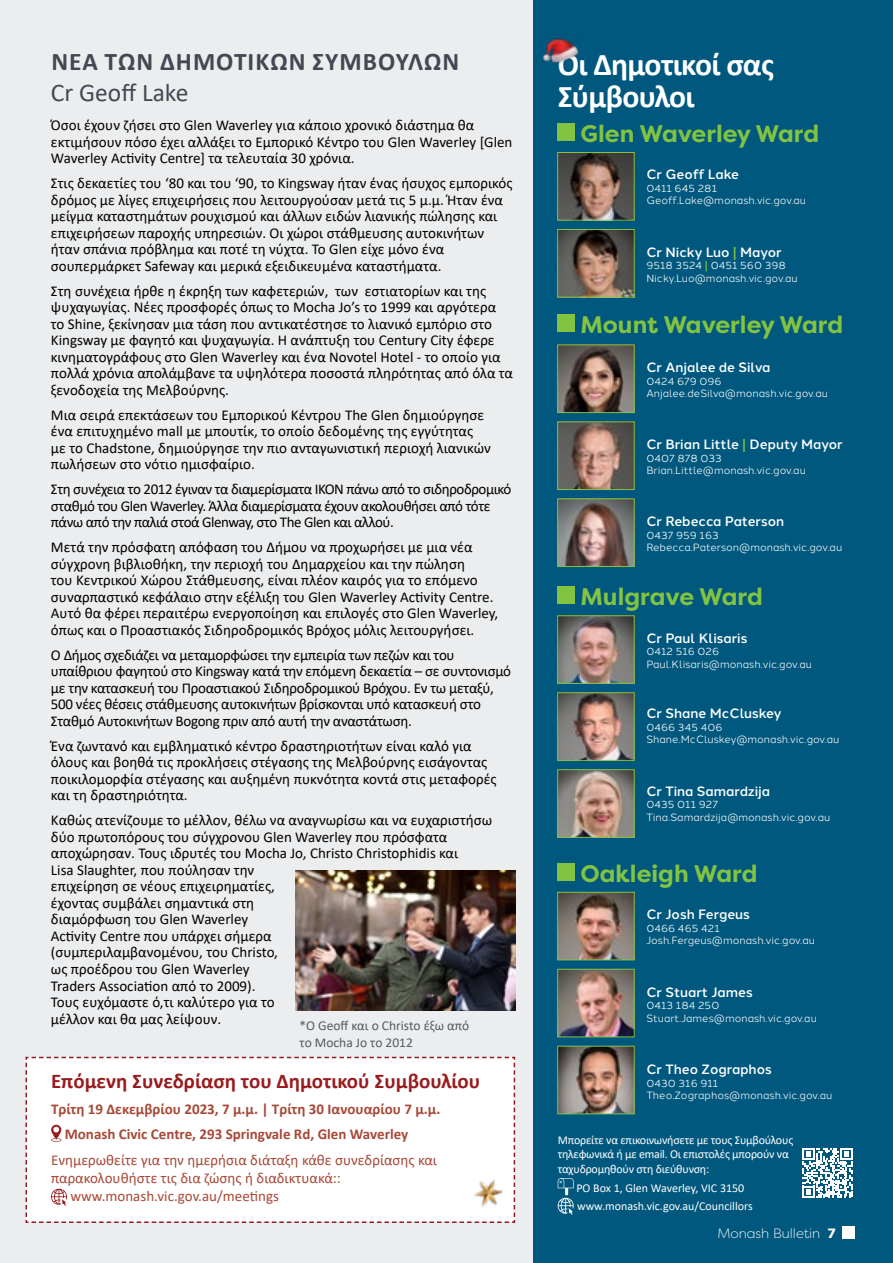
<style>
.page{position:relative;width:893px;height:1263px;background:#fff}
.page>*{position:absolute;margin:0;border:0;box-sizing:border-box;transform-origin:0 0}
.t1{font:700 31.65px/31.7px "Calibri";letter-spacing:-.02em;color:#fff}
.t2{font:700 25.5px "Calibri";letter-spacing:.04em;color:#424953}
.t3{font:25.5px "Calibri";color:#424953}
.t4{font:700 24px "Filson Pro";color:#82c341}
.t5{font:700 21px "Calibri";color:#981b1e}
.t6{font:15px/16.5px "Calibri";color:#000}
.t7{font:15px/16.5px "Calibri";letter-spacing:-.02em;color:#000}
.t8{font:15px/16.5px "Calibri";letter-spacing:-.03em;color:#000}
.t9{font:15px "Calibri";color:#a84837}
.t10{font:700 15px/24.3px "Calibri";color:#a84837}
.t11{font:500 13.5px "Halcom";color:#fff}
.t12{font:13.5px/16.2px "Calibri";color:#58595b}
.t13{font:300 13.5px "Filson Pro";color:#fff}
.t14{font:12px/14.4px "Calibri";letter-spacing:-.02em;color:#fff}
.t15{font:12px/18px "Calibri";color:#fff}
.t16{font:10.5px/12.6px "Halcom";color:#fff}
.s1{color:#82c341}
.s2{font-weight:500;color:#82c341}
.s3{font-weight:800}
</style>
<div class="page">
<div style="left:0;top:0;width:534px;height:1263px;background:#ecedee"></div>
<div style="left:533px;top:0;width:360px;height:1263px;background:#00587e"></div>
<div style="left:558px;top:315px;width:17px;height:17px;background:#82c341"></div>
<img style="left:559px;top:424px;width:73px;height:64px">
<div style="left:557px;top:422px;width:77px;height:68px;border:1px solid #82c341"></div>
<img style="left:559px;top:894px;width:73px;height:64px">
<div style="left:557px;top:892px;width:77px;height:68px;border:1px solid #82c341"></div>
<img style="left:559px;top:347px;width:73px;height:64px">
<div style="left:557px;top:345px;width:77px;height:68px;border:1px solid #82c341"></div>
<img style="left:559px;top:771px;width:73px;height:64px">
<div style="left:557px;top:769px;width:77px;height:68px;border:1px solid #82c341"></div>
<img style="left:559px;top:694px;width:73px;height:64px">
<div style="left:557px;top:692px;width:77px;height:68px;border:1px solid #82c341"></div>
<img style="left:559px;top:501px;width:73px;height:64px">
<div style="left:557px;top:499px;width:77px;height:68px;border:1px solid #82c341"></div>
<img style="left:559px;top:617px;width:73px;height:65px">
<div style="left:557px;top:615px;width:77px;height:69px;border:1px solid #82c341"></div>
<img style="left:559px;top:971px;width:73px;height:64px">
<div style="left:557px;top:969px;width:77px;height:68px;border:1px solid #82c341"></div>
<img style="left:559px;top:231px;width:73px;height:64px">
<div style="left:557px;top:229px;width:77px;height:68px;border:1px solid #82c341"></div>
<img style="left:559px;top:154px;width:73px;height:64px">
<div style="left:557px;top:152px;width:77px;height:68px;border:1px solid #82c341"></div>
<svg style="left:558px;top:1178px;width:16px;height:37px"></svg>
<div style="left:558px;top:587px;width:17px;height:17px;background:#82c341"></div>
<div style="left:558px;top:864px;width:17px;height:17px;background:#82c341"></div>
<img style="left:559px;top:1048px;width:73px;height:64px">
<div style="left:557px;top:1046px;width:77px;height:68px;border:1px solid #82c341"></div>
<div style="left:558px;top:123px;width:17px;height:17px;background:#82c341"></div>
<svg style="left:802px;top:1148px;width:50px;height:50px"></svg>
<div style="left:842px;top:1226px;width:13px;height:13px;background:#fff"></div>
<div style="left:26px;top:1057px;width:489px;height:166px;background:#fff"></div>
<img style="left:542px;top:38px;width:37px;height:26px">
<img style="left:442px;top:1152px;width:74px;height:71px">
<img style="left:296px;top:871px;width:219px;height:140px">
<h2 class="t2" style="left:51px;top:44px;width:409px">ΝΕΑ ΤΩΝ ΔΗΜΟΤΙΚΩΝ ΣΥΜΒΟΥΛΩΝ</h2>
<h2 class="t3" style="left:51px;top:75px;width:139px">Cr Geoff Lake</h2>
<p class="t6" style="left:51px;top:117px;width:463px">Όσοι έχουν ζήσει στο Glen Waverley για κάποιο χρονικό διάστημα θα εκτιμήσουν πόσο έχει αλλάξει το Εμπορικό Κέντρο του Glen Waverley [Glen<br>Waverley Activity Centre] τα τελευταία 30 χρόνια.</p>
<p class="t6" style="left:51px;top:175px;width:463px">Στις δεκαετίες του ‘80 και του ‘90, το Kingsway ήταν ένας ήσυχος εμπορικός δρόμος με λίγες επιχειρήσεις που λειτουργούσαν μετά τις 5 μ.μ. Ήταν ένα μείγμα καταστημάτων ρουχισμού και άλλων ειδών λιανικής πώλησης και επιχειρήσεων παροχής υπηρεσιών. Οι χώροι στάθμευσης αυτοκινήτων ήταν σπάνια πρόβλημα και ποτέ τη νύχτα. Το Glen είχε μόνο ένα σουπερμάρκετ Safeway και μερικά εξειδικευμένα καταστήματα.</p>
<p class="t6" style="left:51px;top:282px;width:464px">Στη συνέχεια ήρθε η έκρηξη των καφετεριών, των εστιατορίων και της ψυχαγωγίας. Νέες προσφορές όπως το Mocha Jo’s το 1999 και αργότερα το Shine, ξεκίνησαν μια τάση που αντικατέστησε το λιανικό εμπόριο στο Kingsway με φαγητό και ψυχαγωγία. Η ανάπτυξη του Century City έφερε κινηματογράφους στο Glen Waverley και ένα Novotel Hotel - το οποίο για πολλά χρόνια απολάμβανε τα υψηλότερα ποσοστά πληρότητας από όλα τα ξενοδοχεία της Μελβούρνης.</p>
<p class="t6" style="left:51px;top:406px;width:441px">Μια σειρά επεκτάσεων του Εμπορικού Κέντρου The Glen δημιούργησε ένα επιτυχημένο mall με μπουτίκ, το οποίο δεδομένης της εγγύτητας με το Chadstone, δημιούργησε την πιο ανταγωνιστική περιοχή λιανικών πωλήσεων στο νότιο ημισφαίριο.</p>
<p class="t8" style="left:51px;top:481px;width:462px">Στη συνέχεια το 2012 έγιναν τα διαμερίσματα IKON πάνω από το σιδηροδρομικό σταθμό του Glen Waverley. Άλλα διαμερίσματα έχουν ακολουθήσει από τότε πάνω από την παλιά στοά Glenway, στο The Glen και αλλού.</p>
<p class="t6" style="left:51px;top:539px;width:449px">Μετά την πρόσφατη απόφαση του Δήμου να προχωρήσει με μια νέα σύγχρονη βιβλιοθήκη, την περιοχή του Δημαρχείου και την πώληση<br>του Κεντρικού Χώρου Στάθμευσης, είναι πλέον καιρός για το επόμενο συναρπαστικό κεφάλαιο στην εξέλιξη του Glen Waverley Activity Centre.<br>Αυτό θα φέρει περαιτέρω ενεργοποίηση και επιλογές στο Glen Waverley, όπως και ο Προαστιακός Σιδηροδρομικός Βρόχος μόλις λειτουργήσει.</p>
<p class="t7" style="left:51px;top:646px;width:462px">Ο Δήμος σχεδιάζει να μεταμορφώσει την εμπειρία των πεζών και του υπαίθριου φαγητού στο Kingsway κατά την επόμενη δεκαετία – σε συντονισμό με την κατασκευή του Προαστιακού Σιδηροδρομικού Βρόχου. Εν τω μεταξύ, 500 νέες θέσεις στάθμευσης αυτοκινήτων βρίσκονται υπό κατασκευή στο Σταθμό Αυτοκινήτων Bogong πριν από αυτή την αναστάτωση.</p>
<p class="t6" style="left:51px;top:737px;width:447px">Ένα ζωντανό και εμβληματικό κέντρο δραστηριοτήτων είναι καλό για όλους και βοηθά τις προκλήσεις στέγασης της Μελβούρνης εισάγοντας ποικιλομορφία στέγασης και αυξημένη πυκνότητα κοντά στις μεταφορές και τη δραστηριότητα.</p>
<p class="t6" style="left:51px;top:812px;width:443px">Καθώς ατενίζουμε το μέλλον, θέλω να αναγνωρίσω και να ευχαριστήσω δύο πρωτοπόρους του σύγχρονου Glen Waverley που πρόσφατα αποχώρησαν. Τους ιδρυτές του Mocha Jo, Christo Christophidis και<br>Lisa Slaughter, που πούλησαν την<br>επιχείρηση σε νέους επιχειρηματίες,<br>έχοντας συμβάλει σημαντικά στη<br>διαμόρφωση του Glen Waverley<br>Activity Centre που υπάρχει σήμερα<br>(συμπεριλαμβανομένου, του Christo,<br>ως προέδρου του Glen Waverley<br>Traders Association από το 2009).<br>Τους ευχόμαστε ό,τι καλύτερο για το<br>μέλλον και θα μας λείψουν.</p>
<p class="t12" style="left:300px;top:1017px;width:171px">*Ο Geoff και ο Christo έξω από το Mocha Jo το 2012</p>
<h3 class="t5" style="left:51px;top:1066px;width:431px">Επόμενη Συνεδρίαση του Δημοτικού Συμβουλίου</h3>
<p class="t10" style="left:65px;top:1097px;width:377px;text-indent:-14px">Τρίτη 19 Δεκεμβρίου 2023, 7 μ.μ. | Τρίτη 30 Ιανουαρίου 7 μ.μ.<br>Monash Civic Centre, 293 Springvale Rd, Glen Waverley</p>
<p class="t9" style="left:51px;top:1150px;width:387px">Ενημερωθείτε για την ημερήσια διάταξη κάθε συνεδρίασης και</p>
<p class="t9" style="left:51px;top:1168px;width:291px">παρακολουθήστε τις δια ζώσης ή διαδικτυακά::</p>
<p class="t9" style="left:70px;top:1186px;width:210px">www.monash.vic.gov.au/meetings</p>
<h1 class="t1" style="left:558px;top:49px;width:218px">Οι Δημοτικοί σας<br>Σύμβουλοι</h1>
<h3 class="t4" style="left:580px;top:118px;width:240px">Glen Waverley Ward</h3>
<p class="t11" style="left:646px;top:164px;width:94px">Cr Geoff Lake</p>
<p class="t16" style="left:646px;top:181px;width:161px">0411 645 281<br>Geoff.Lake@monash.vic.gov.au</p>
<p class="t11" style="left:646px;top:241px;width:137px">Cr Nicky Luo <span class="s1">|</span> Mayor</p>
<p class="t16" style="left:646px;top:258px;width:153px">9518 3524 <span class="s2">|</span> 0451 560 398<br>Nicky.Luo@monash.vic.gov.au</p>
<h3 class="t4" style="left:580px;top:310px;width:264px">Mount Waverley Ward</h3>
<p class="t11" style="left:646px;top:356px;width:126px">Cr Anjalee de Silva</p>
<p class="t16" style="left:646px;top:374px;width:183px">0424 679 096<br>Anjalee.deSilva@monash.vic.gov.au</p>
<p class="t11" style="left:646px;top:434px;width:198px">Cr Brian Little <span class="s1">|</span> Deputy Mayor</p>
<p class="t16" style="left:646px;top:451px;width:161px">0407 878 033<br>Brian.Little@monash.vic.gov.au</p>
<p class="t11" style="left:646px;top:510px;width:139px">Cr Rebecca Paterson</p>
<p class="t16" style="left:646px;top:528px;width:197px">0437 959 163<br>Rebecca.Paterson@monash.vic.gov.au</p>
<h3 class="t4" style="left:580px;top:582px;width:184px">Mulgrave Ward</h3>
<p class="t11" style="left:646px;top:627px;width:102px">Cr Paul Klisaris</p>
<p class="t16" style="left:646px;top:644px;width:167px">0412 516 026<br>Paul.Klisaris@monash.vic.gov.au</p>
<p class="t11" style="left:646px;top:702px;width:137px">Cr Shane McCluskey</p>
<p class="t16" style="left:646px;top:719px;width:195px">0466 345 406<br>Shane.McCluskey@monash.vic.gov.au</p>
<p class="t11" style="left:646px;top:780px;width:125px">Cr Tina Samardzija</p>
<p class="t16" style="left:646px;top:797px;width:186px">0435 011 927<br>Tina.Samardzija@monash.vic.gov.au</p>
<h3 class="t4" style="left:580px;top:859px;width:178px">Oakleigh Ward</h3>
<p class="t11" style="left:646px;top:904px;width:105px">Cr Josh Fergeus</p>
<p class="t16" style="left:646px;top:921px;width:170px">0466 465 421<br>Josh.Fergeus@monash.vic.gov.au</p>
<p class="t11" style="left:646px;top:981px;width:108px">Cr Stuart James</p>
<p class="t16" style="left:646px;top:998px;width:172px">0413 184 250<br>Stuart.James@monash.vic.gov.au</p>
<p class="t11" style="left:646px;top:1058px;width:127px">Cr Theo Zographos</p>
<p class="t16" style="left:646px;top:1075px;width:187px">0430 316 911<br>Theo.Zographos@monash.vic.gov.au</p>
<p class="t14" style="left:558px;top:1132px;width:237px">Μπορείτε να επικοινωνήσετε με τους Συμβούλους τηλεφωνικά ή με email. Οι επιστολές μπορούν να ταχυδρομηθούν στη διεύθυνση:</p>
<p class="t15" style="left:576px;top:1179px;width:178px">PO Box 1, Glen Waverley, VIC 3150 www.monash.vic.gov.au/Councillors</p>
<p class="t13" style="left:717px;top:1224px;width:120px">Monash Bulletin <span class="s3">7</span></p>
</div>
